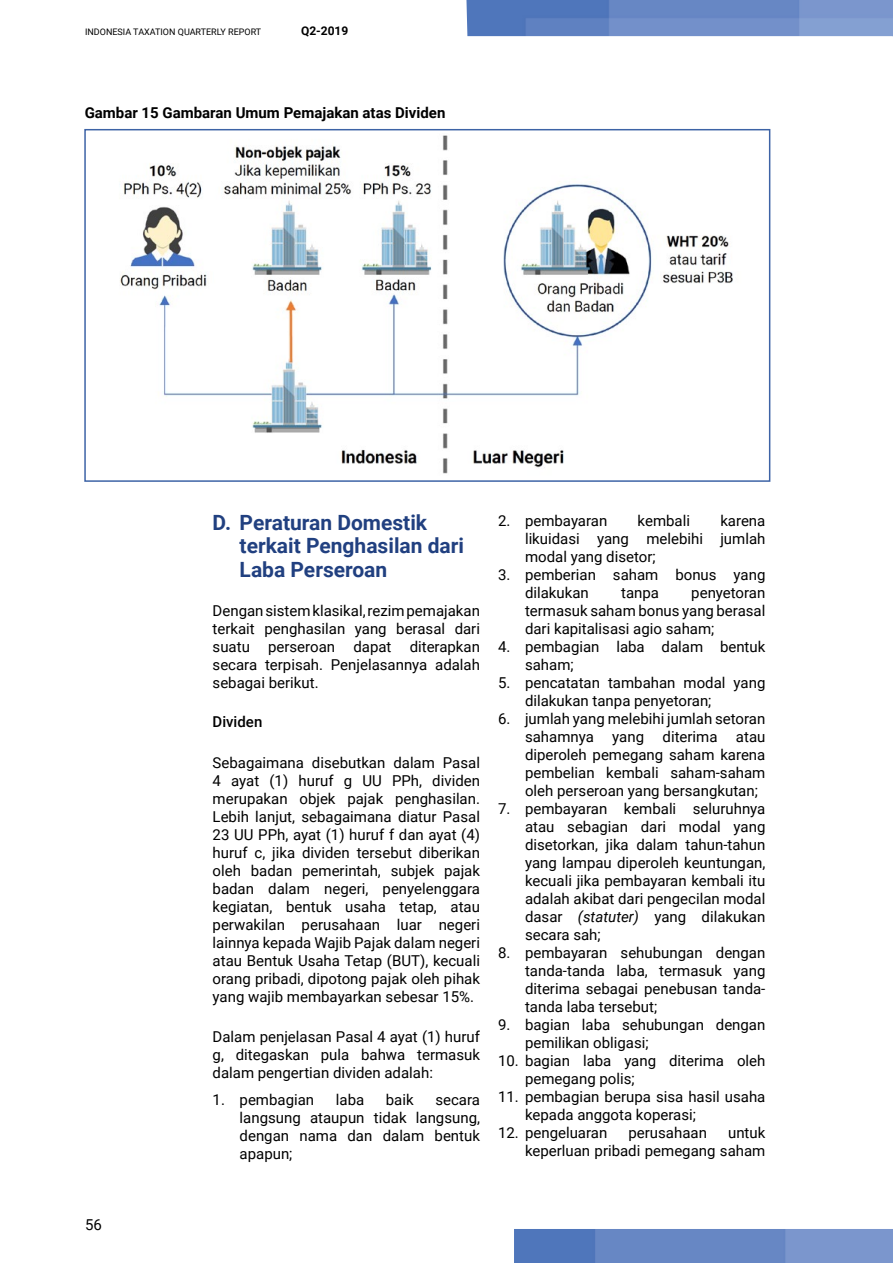
<style>
.page{position:relative;width:893px;height:1263px;background:#fff}
.page>*{position:absolute;margin:0;border:0;box-sizing:border-box;transform-origin:0 0}
.t1{font:700 21px/23.1px "Roboto";color:#214080}
.t2{font:15px/18px "Roboto";color:#000;text-align:justify}
.t3{font:700 15px "Roboto";color:#000}
.t4{font:500 15px "Roboto";color:#000}
.t5{font:700 12px "Roboto";color:#000}
.t6{font:9px "Roboto";color:#000}
.s1{font-style:italic}
</style>
<div class="page">
<img style="left:514px;top:1229px;width:379px;height:34px">
<img style="left:466px;top:0;width:427px;height:36px">
<img style="left:120px;top:135px;width:613px;height:339px">
<div style="left:84px;top:129px;width:686px;height:353px;border:2px solid #3d63a6"></div>
<p class="t6" style="left:85px;top:25px;width:178px">INDONESIA TAXATION QUARTERLY REPORT</p>
<p class="t5" style="left:301px;top:22px;width:49px">Q2-2019</p>
<p class="t3" style="left:85px;top:102px;width:362px">Gambar 15 Gambaran Umum Pemajakan atas Dividen</p>
<p class="t2" style="left:85px;top:1215px;width:18px">56</p>
<h1 class="t1" style="left:240px;top:510px;width:226px;text-indent:-27px">D. Peraturan Domestik terkait Penghasilan dari<br>Laba Perseroan</h1>
<p class="t2" style="left:213px;top:601px;width:269px">Dengan sistem klasikal, rezim pemajakan terkait penghasilan yang berasal dari suatu perseroan dapat diterapkan secara terpisah. Penjelasannya adalah sebagai berikut.</p>
<p class="t4" style="left:213px;top:711px;width:51px">Dividen</p>
<p class="t2" style="left:213px;top:753px;width:269px">Sebagaimana disebutkan dalam Pasal 4 ayat (1) huruf g UU PPh, dividen merupakan objek pajak penghasilan.<br>Lebih lanjut, sebagaimana diatur Pasal 23 UU PPh, ayat (1) huruf f dan ayat (4) huruf c, jika dividen tersebut diberikan oleh badan pemerintah, subjek pajak badan dalam negeri, penyelenggara kegiatan, bentuk usaha tetap, atau perwakilan perusahaan luar negeri lainnya kepada Wajib Pajak dalam negeri atau Bentuk Usaha Tetap (BUT), kecuali orang pribadi, dipotong pajak oleh pihak yang wajib membayarkan sebesar 15%.</p>
<p class="t2" style="left:213px;top:1027px;width:269px">Dalam penjelasan Pasal 4 ayat (1) huruf g, ditegaskan pula bahwa termasuk dalam pengertian dividen adalah:</p>
<p class="t2" style="left:213px;top:1090px;width:103px">1. pembagian</p>
<p class="t2" style="left:336px;top:1090px;width:30px">laba</p>
<p class="t2" style="left:386px;top:1090px;width:29px">baik</p>
<p class="t2" style="left:240px;top:1090px;width:242px;text-indent:196px">secara langsung ataupun tidak langsung, dengan nama dan dalam bentuk apapun;</p>
<p class="t2" style="left:498px;top:511px;width:111px">2. pembayaran</p>
<p class="t2" style="left:638px;top:511px;width:54px">kembali</p>
<p class="t2" style="left:525px;top:511px;width:242px;text-indent:195px">karena likuidasi yang melebihi jumlah modal yang disetor;</p>
<p class="t2" style="left:525px;top:565px;width:242px;text-indent:-27px">3. pemberian saham bonus yang dilakukan</p>
<p class="t2" style="left:525px;top:583px;width:242px;text-indent:166px">penyetoran termasuk saham bonus yang berasal dari kapitalisasi agio saham;</p>
<p class="t2" style="left:525px;top:637px;width:242px;text-indent:-27px">4. pembagian laba dalam bentuk saham;</p>
<p class="t2" style="left:525px;top:673px;width:242px;text-indent:-27px">5. pencatatan tambahan modal yang dilakukan tanpa penyetoran;</p>
<p class="t2" style="left:525px;top:709px;width:242px;text-indent:-27px">6. jumlah yang melebihi jumlah setoran sahamnya yang diterima atau diperoleh pemegang saham karena pembelian kembali saham-saham oleh perseroan yang bersangkutan;</p>
<p class="t2" style="left:525px;top:799px;width:242px;text-indent:-27px">7. pembayaran kembali seluruhnya atau sebagian dari modal yang disetorkan, jika dalam tahun-tahun yang lampau diperoleh keuntungan, kecuali jika pembayaran kembali itu adalah akibat dari pengecilan modal dasar <span class="s1">(statuter)</span> yang dilakukan secara sah;</p>
<p class="t2" style="left:525px;top:943px;width:242px;text-indent:-27px">8. pembayaran sehubungan dengan tanda-tanda laba, termasuk yang diterima sebagai penebusan tanda&shy;tanda laba tersebut;</p>
<p class="t2" style="left:525px;top:1015px;width:242px;text-indent:-27px">9. bagian laba sehubungan dengan pemilikan obligasi;</p>
<p class="t2" style="left:525px;top:1051px;width:242px;text-indent:-27px">10. bagian laba yang diterima oleh pemegang polis;</p>
<p class="t2" style="left:525px;top:1087px;width:242px;text-indent:-27px">11. pembagian berupa sisa hasil usaha kepada anggota koperasi;</p>
<p class="t2" style="left:498px;top:1123px;width:111px">12. pengeluaran</p>
<p class="t2" style="left:628px;top:1123px;width:80px">perusahaan</p>
<p class="t2" style="left:621px;top:583px;width:39px">tanpa</p>
<p class="t2" style="left:525px;top:1123px;width:242px;text-align:right">untuk<br>keperluan pribadi pemegang saham</p>
</div>
